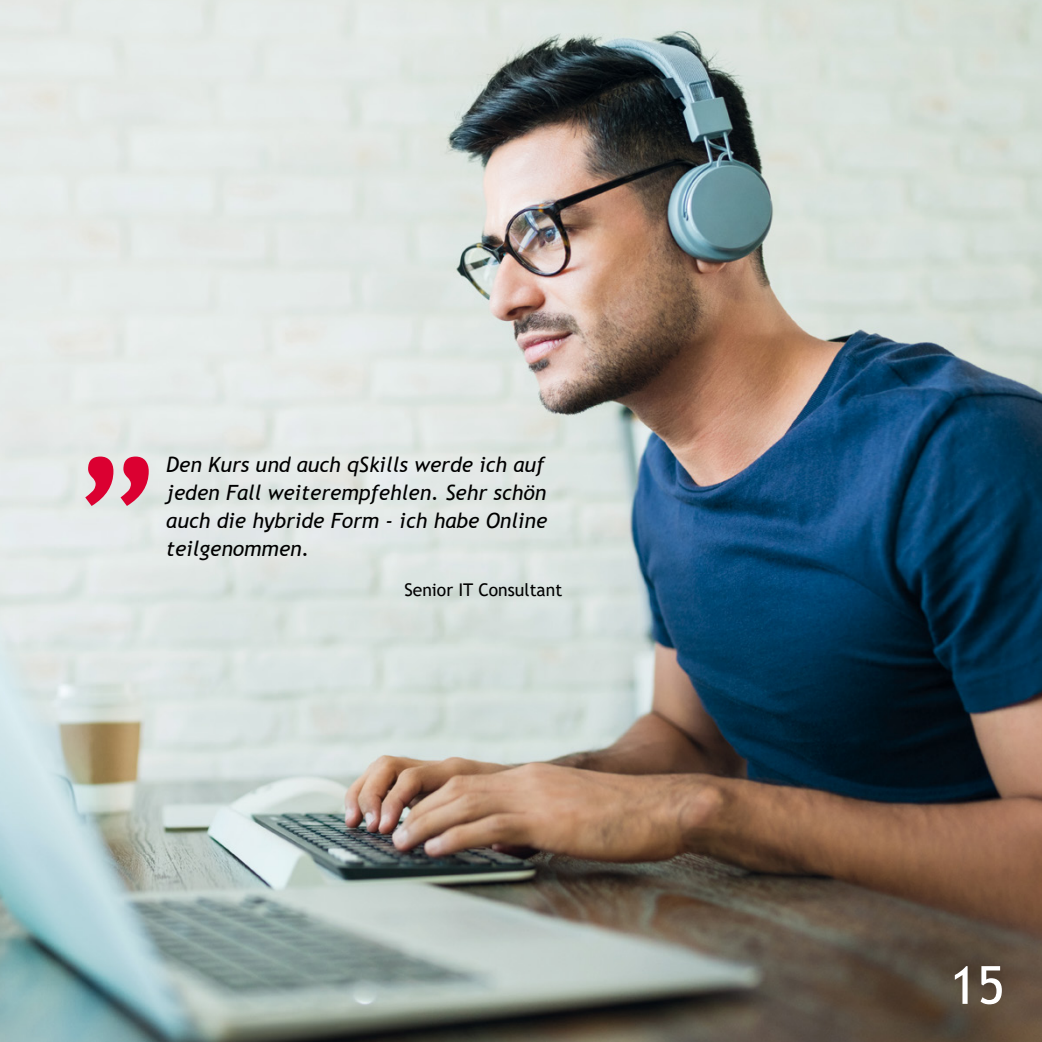
<style>
.page{position:relative;width:1042px;height:1042px;background:#fff}
.page>*{position:absolute;margin:0;border:0;box-sizing:border-box;transform-origin:0 0}
.t1{font:700 157.15px "Trebuchet MS";color:#db0031}
.t2{font:52.5px "Trebuchet MS";color:#fff}
.t3{font:italic 21px/28px "Trebuchet MS";color:#000}
.t4{font:17.5px "Trebuchet MS";color:#000}
</style>
<div class="page">
<img style="left:0;top:0;width:1042px;height:1042px">
<h1 class="t1" style="left:75px;top:324px;width:84px">„</h1>
<p class="t3" style="left:166px;top:451px;width:382px">Den Kurs und auch qSkills werde ich auf jeden Fall weiterempfehlen. Sehr schön auch die hybride Form - ich habe Online teilgenommen.</p>
<p class="t4" style="left:404px;top:578px;width:159px">Senior IT Consultant</p>
<h2 class="t2" style="left:949px;top:952px;width:57px">15</h2>
</div>
